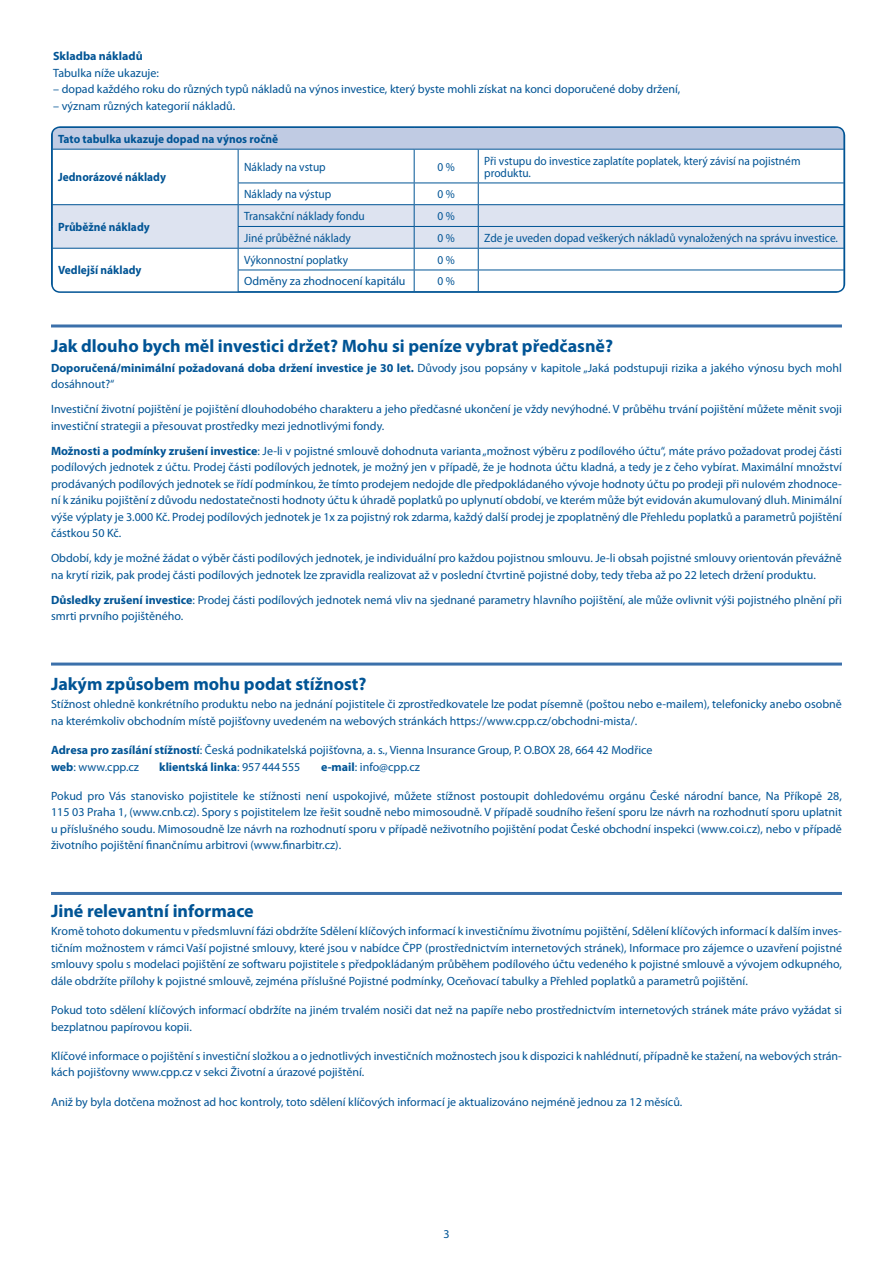
<style>
.page{position:relative;width:893px;height:1263px;background:#fff}
.page>*{position:absolute;margin:0;border:0;box-sizing:border-box;transform-origin:0 0}
.t1{font:700 18px "Myriad Pro";color:#005495}
.t2{font:12px/16.5px "Myriad Pro";color:#005495}
.t3{font:12px/12px "Myriad Pro";color:#005495;scale:.95 1}
.t4{font:700 12px "Myriad Pro";color:#005495;scale:.95 1}
.t5{font:700 12px "Myriad Pro";color:#005495}
.s1{font-weight:700}
.s2{font-weight:400}
</style>
<div class="page">
<hr style="left:51px;top:662px;width:791px;height:3px;background:#3b70aa">
<hr style="left:51px;top:324px;width:791px;height:3px;background:#3b70aa">
<hr style="left:51px;top:892px;width:791px;height:3px;background:#3b70aa">
<div style="left:52px;top:127px;width:792px;height:22px;background:#c0cbe3"></div>
<hr style="left:52px;top:127px;width:186px;height:1px;background:#005495">
<hr style="left:478px;top:127px;width:366px;height:1px;background:#005495">
<hr style="left:52px;top:149px;width:186px;height:1px;background:#005495">
<hr style="left:238px;top:149px;width:176px;height:1px;background:#005495">
<hr style="left:238px;top:150px;width:1px;height:33px;background:#005495">
<hr style="left:414px;top:149px;width:64px;height:1px;background:#005495">
<hr style="left:414px;top:150px;width:1px;height:33px;background:#005495">
<hr style="left:478px;top:149px;width:366px;height:1px;background:#005495">
<hr style="left:478px;top:150px;width:1px;height:33px;background:#005495">
<svg style="left:52px;top:183px;width:793px;height:109px"></svg>
<hr style="left:478px;top:291px;width:366px;height:1px;background:#005495">
<hr style="left:238px;top:270px;width:176px;height:1px;background:#005495">
<hr style="left:414px;top:270px;width:64px;height:1px;background:#005495">
<hr style="left:478px;top:270px;width:366px;height:1px;background:#005495">
<div style="left:51px;top:126px;width:794px;height:167px;border:2px solid #005495;border-radius:9px"></div>
<p class="t5" style="left:53px;top:49px;width:91px">Skladba nákladů</p>
<p class="t2" style="left:53px;top:64px;width:107px">Tabulka níže ukazuje:</p>
<p class="t2" style="left:53px;top:81px;width:629px">– dopad každého roku do různých typů nákladů na výnos investice, který byste mohli získat na konci doporučené doby držení,</p>
<p class="t2" style="left:53px;top:97px;width:184px">– význam různých kategorií nákladů.</p>
<p class="t4" style="left:58px;top:132px;width:233px">Tato tabulka ukazuje dopad na výnos ročně</p>
<p class="t4" style="left:58px;top:171px;width:115px">Jednorázové náklady</p>
<p class="t3" style="left:244px;top:161px;width:87px">Náklady na vstup</p>
<p class="t3" style="left:438px;top:161px;width:20px">0%</p>
<p class="t3" style="left:484px;top:155px;width:334px">Při vstupu do investice zaplatíte poplatek, který závisí na pojistném produktu.</p>
<p class="t3" style="left:244px;top:189px;width:93px">Náklady na výstup</p>
<p class="t3" style="left:438px;top:189px;width:20px">0%</p>
<p class="t4" style="left:58px;top:220px;width:98px">Průběžné náklady</p>
<p class="t4" style="left:58px;top:264px;width:89px">Vedlejší náklady</p>
<p class="t3" style="left:244px;top:210px;width:129px">Transakční náklady fondu</p>
<p class="t3" style="left:438px;top:210px;width:20px">0%</p>
<p class="t3" style="left:244px;top:232px;width:114px">Jiné průběžné náklady</p>
<p class="t3" style="left:438px;top:232px;width:20px">0%</p>
<p class="t3" style="left:484px;top:232px;width:374px">Zde je uveden dopad veškerých nákladů vynaložených na správu investice.</p>
<p class="t3" style="left:244px;top:254px;width:111px">Výkonnostní poplatky</p>
<p class="t3" style="left:438px;top:254px;width:20px">0%</p>
<p class="t2" style="left:244px;top:273px;width:163px">Odměny za zhodnocení kapitálu</p>
<p class="t3" style="left:438px;top:276px;width:20px">0%</p>
<h1 class="t1" style="left:51px;top:336px;width:564px">Jak dlouho bych měl investici držet? Mohu si peníze vybrat předčasně?</h1>
<p class="t2" style="left:51px;top:360px;width:792px"><span class="s1">Doporučená/minimální požadovaná doba držení investice je 30 let.</span> Důvody jsou popsány v kapitole „Jaká podstupuji rizika a jakého výnosu bych mohl dosáhnout?“</p>
<p class="t2" style="left:51px;top:401px;width:792px">Investiční životní pojištění je pojištění dlouhodobého charakteru a jeho předčasné ukončení je vždy nevýhodné. V průběhu trvání pojištění můžete měnit svoji investiční strategii a přesouvat prostředky mezi jednotlivými fondy.</p>
<p class="t2" style="left:51px;top:443px;width:792px;text-align:justify"><span class="s1">Možnosti a podmínky zrušení investice</span>: Je‑li v pojistné smlouvě dohodnuta varianta „možnost výběru z podílového účtu“, máte právo požadovat prodej části podílových jednotek z účtu. Prodej části podílových jednotek, je možný jen v případě, že je hodnota účtu kladná, a tedy je z čeho vybírat. Maximální množství prodávaných podílových jednotek se řídí podmínkou, že tímto prodejem nedojde dle předpokládaného vývoje hodnoty účtu po prodeji při nulovém zhodnoce‑ ní k zániku pojištění z důvodu nedostatečnosti hodnoty účtu k úhradě poplatků po uplynutí období, ve kterém může být evidován akumulovaný dluh. Minimální výše výplaty je 3.000 Kč. Prodej podílových jednotek je 1x za pojistný rok zdarma, každý další prodej je zpoplatněný dle Přehledu poplatků a parametrů pojištění částkou 50 Kč.</p>
<p class="t2" style="left:51px;top:550px;width:792px">Období, kdy je možné žádat o výběr části podílových jednotek, je individuální pro každou pojistnou smlouvu. Je‑li obsah pojistné smlouvy orientován převážně na krytí rizik, pak prodej části podílových jednotek lze zpravidla realizovat až v poslední čtvrtině pojistné doby, tedy třeba až po 22 letech držení produktu.</p>
<p class="t2" style="left:51px;top:592px;width:792px"><span class="s1">Důsledky zrušení investice</span>: Prodej části podílových jednotek nemá vliv na sjednané parametry hlavního pojištění, ale může ovlivnit výši pojistného plnění při smrti prvního pojištěného.</p>
<h1 class="t1" style="left:51px;top:673px;width:317px">Jakým způsobem mohu podat stížnost?</h1>
<p class="t2" style="left:51px;top:696px;width:792px">Stížnost ohledně konkrétního produktu nebo na jednání pojistitele či zprostředkovatele lze podat písemně (poštou nebo e‑mailem), telefonicky anebo osobně na kterémkoliv obchodním místě pojišťovny uvedeném na webových stránkách https://www.cpp.cz/obchodni‑mista/.</p>
<p class="t2" style="left:51px;top:742px;width:603px"><span class="s1">Adresa pro zasílání stížností</span>: Česká podnikatelská pojišťovna, a. s., Vienna Insurance Group, P. O.BOX 28, 664 42 Modřice <span class="s1">web</span>: www.cpp.cz</p>
<p class="t5" style="left:159px;top:760px;width:143px">klientská linka<span class="s2">: 957444555</span></p>
<p class="t2" style="left:321px;top:759px;width:100px"><span class="s1">e‑mail</span>: info@cpp.cz</p>
<p class="t2" style="left:51px;top:788px;width:792px;text-align:justify">Pokud pro Vás stanovisko pojistitele ke stížnosti není uspokojivé, můžete stížnost postoupit dohledovému orgánu České národní bance, Na Příkopě 28, 115 03 Praha 1, (www.cnb.cz). Spory s pojistitelem lze řešit soudně nebo mimosoudně. V případě soudního řešení sporu lze návrh na rozhodnutí sporu uplatnit u příslušného soudu. Mimosoudně lze návrh na rozhodnutí sporu v případě neživotního pojištění podat České obchodní inspekci (www.coi.cz), nebo v případě životního pojištění finančnímu arbitrovi (www.finarbitr.cz).</p>
<h1 class="t1" style="left:51px;top:900px;width:204px">Jiné relevantní informace</h1>
<p class="t2" style="left:51px;top:923px;width:792px;text-align:justify">Kromě tohoto dokumentu v předsmluvní fázi obdržíte Sdělení klíčových informací k investičnímu životnímu pojištění, Sdělení klíčových informací k dalším inves‑ tičním možnostem v rámci Vaší pojistné smlouvy, které jsou v nabídce ČPP (prostřednictvím internetových stránek), Informace pro zájemce o uzavření pojistné smlouvy spolu s modelaci pojištění ze softwaru pojistitele s předpokládaným průběhem podílového účtu vedeného k pojistné smlouvě a vývojem odkupného, dále obdržíte přílohy k pojistné smlouvě, zejména příslušné Pojistné podmínky, Oceňovací tabulky a Přehled poplatků a parametrů pojištění.</p>
<p class="t2" style="left:51px;top:1002px;width:792px">Pokud toto sdělení klíčových informací obdržíte na jiném trvalém nosiči dat než na papíře nebo prostřednictvím internetových stránek máte právo vyžádat si bezplatnou papírovou kopii.</p>
<p class="t2" style="left:51px;top:1048px;width:792px">Klíčové informace o pojištění s investiční složkou a o jednotlivých investičních možnostech jsou k dispozici k nahlédnutí, případně ke stažení, na webových strán‑ kách pojišťovny www.cpp.cz v sekci Životní a úrazové pojištění.</p>
<p class="t2" style="left:51px;top:1094px;width:633px">Aniž by byla dotčena možnost ad hoc kontroly, toto sdělení klíčových informací je aktualizováno nejméně jednou za 12 měsíců.</p>
<p class="t2" style="left:443px;top:1226px;width:8px">3</p>
</div>
